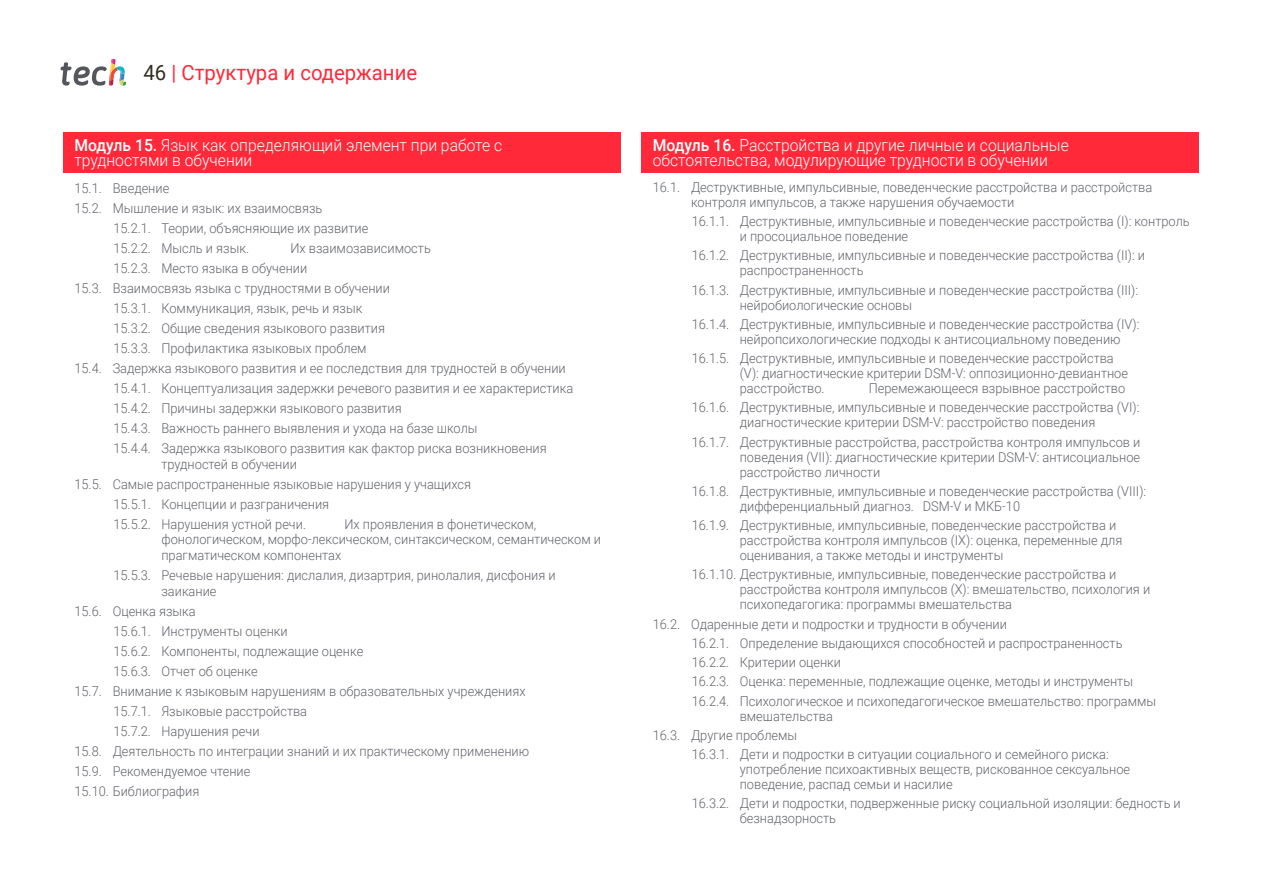
<style>
.page{position:relative;width:1263px;height:893px;background:#fff}
.page>*{position:absolute;margin:0;border:0;box-sizing:border-box;transform-origin:0 0}
.t1{font:21px "Roboto";color:#ff293a}
.t2{font:300 16.5px/15.8px "Roboto";color:#fff;scale:.95 1}
.t3{font:300 13.5px/15px "Roboto";color:#61646a;scale:.95 1}
.s1{color:#312e20}
.s2{font-weight:500}
</style>
<div class="page">
<div style="left:63px;top:132px;width:558px;height:40px;background:#ff293a"></div>
<div style="left:642px;top:132px;width:557px;height:40px;background:#ff293a"></div>
<svg style="left:61px;top:59px;width:65px;height:27px"></svg>
<h1 class="t1" style="left:144px;top:57px;width:275px"><span class="s1">46</span> | Структура и содержание</h1>
<p class="t2" style="left:74px;top:136px;width:452px"><span class="s2">Модуль 15.</span> Язык как определяющий элемент при работе с трудностями в обучении</p>
<p class="t3" style="left:74px;top:180px;width:101px">15.1. Введение</p>
<p class="t3" style="left:74px;top:200px;width:263px">15.2. Мышление и язык: их взаимосвязь</p>
<p class="t3" style="left:113px;top:220px;width:270px">15.2.1. Теории, объясняющие их развитие</p>
<p class="t3" style="left:113px;top:240px;width:144px">15.2.2. Мысль и язык.</p>
<p class="t3" style="left:290px;top:240px;width:149px">Их взаимозависимость</p>
<p class="t3" style="left:113px;top:260px;width:206px">15.2.3. Место языка в обучении</p>
<p class="t3" style="left:74px;top:280px;width:334px">15.3. Взаимосвязь языка с трудностями в обучении</p>
<p class="t3" style="left:113px;top:300px;width:264px">15.3.1. Коммуникация, язык, речь и язык</p>
<p class="t3" style="left:113px;top:320px;width:287px">15.3.2. Общие сведения языкового развития</p>
<p class="t3" style="left:113px;top:340px;width:268px">15.3.3. Профилактика языковых проблем</p>
<p class="t3" style="left:74px;top:360px;width:519px">15.4. Задержка языкового развития и ее последствия для трудностей в обучении</p>
<p class="t3" style="left:113px;top:380px;width:486px">15.4.1. Концептуализация задержки речевого развития и ее характеристика</p>
<p class="t3" style="left:113px;top:400px;width:305px">15.4.2. Причины задержки языкового развития</p>
<p class="t3" style="left:113px;top:420px;width:385px">15.4.3. Важность раннего выявления и ухода на базе школы</p>
<p class="t3" style="left:113px;top:440px;width:458px">15.4.4. Задержка языкового развития как фактор риска возникновения</p>
<p class="t3" style="left:161px;top:456px;width:144px">трудностей в обучении</p>
<p class="t3" style="left:74px;top:476px;width:419px">15.5. Самые распространенные языковые нарушения у учащихся</p>
<p class="t3" style="left:113px;top:496px;width:229px">15.5.1. Концепции и разграничения</p>
<p class="t3" style="left:113px;top:516px;width:204px">15.5.2. Нарушения устной речи.</p>
<p class="t3" style="left:161px;top:515px;width:464px;line-height:15.8px;text-indent:183px">Их проявления в фонетическом, фонологическом, морфо-лексическом, синтаксическом, семантическом и прагматическом компонентах</p>
<p class="t3" style="left:161px;top:567px;width:417px;line-height:15.8px;text-indent:-48px">15.5.3. Речевые нарушения: дислалия, дизартрия, ринолалия, дисфония и заикание</p>
<p class="t3" style="left:74px;top:603px;width:129px">15.6. Оценка языка</p>
<p class="t3" style="left:113px;top:623px;width:185px">15.6.1. Инструменты оценки</p>
<p class="t3" style="left:113px;top:643px;width:265px">15.6.2. Компоненты, подлежащие оценке</p>
<p class="t3" style="left:113px;top:663px;width:153px">15.6.3. Отчет об оценке</p>
<p class="t3" style="left:74px;top:683px;width:477px">15.7. Внимание к языковым нарушениям в образовательных учреждениях</p>
<p class="t3" style="left:113px;top:703px;width:205px">15.7.1. Языковые расстройства</p>
<p class="t3" style="left:113px;top:723px;width:155px">15.7.2. Нарушения речи</p>
<p class="t3" style="left:74px;top:743px;width:480px">15.8. Деятельность по интеграции знаний и их практическому применению</p>
<p class="t3" style="left:74px;top:763px;width:187px">15.9. Рекомендуемое чтение</p>
<p class="t3" style="left:74px;top:783px;width:133px">15.10. Библиография</p>
<p class="t2" style="left:653px;top:136px;width:439px"><span class="s2">Модуль 16.</span> Расстройства и другие личные и социальные обстоятельства, модулирующие трудности в обучении</p>
<p class="t3" style="left:691px;top:179px;width:487px;text-indent:-38px">16.1. Деструктивные, импульсивные, поведенческие расстройства и расстройства контроля импульсов, а также нарушения обучаемости</p>
<p class="t3" style="left:740px;top:213px;width:475px;text-indent:-48px">16.1.1. Деструктивные, импульсивные и поведенческие расстройства (I): контроль и просоциальное поведение</p>
<p class="t3" style="left:740px;top:248px;width:428px;text-indent:-48px">16.1.2. Деструктивные, импульсивные и поведенческие расстройства (II): и распространенность</p>
<p class="t3" style="left:740px;top:282px;width:421px;text-indent:-48px">16.1.3. Деструктивные, импульсивные и поведенческие расстройства (III): нейробиологические основы</p>
<p class="t3" style="left:740px;top:316px;width:422px;text-indent:-48px">16.1.4. Деструктивные, импульсивные и поведенческие расстройства (IV): нейропсихологические подходы к антисоциальному поведению</p>
<p class="t3" style="left:740px;top:350px;width:410px;text-indent:-48px">16.1.5. Деструктивные, импульсивные и поведенческие расстройства (V): диагностические критерии DSM-V: оппозиционно-девиантное расстройство.</p>
<p class="t3" style="left:692px;top:378px;width:473px;line-height:19.2px;text-indent:177px">Перемежающееся взрывное расстройство<br>16.1.6. Деструктивные, импульсивные и поведенческие расстройства (VI):</p>
<p class="t3" style="left:692px;top:412px;width:474px;line-height:19.2px;text-align:center">диагностические критерии DSM-V: расстройство поведения<br>16.1.7. Деструктивные расстройства, расстройства контроля импульсов и</p>
<p class="t3" style="left:740px;top:449px;width:423px">поведения (VII): диагностические критерии DSM-V: антисоциальное расстройство личности</p>
<p class="t3" style="left:740px;top:483px;width:429px;text-indent:-48px">16.1.8. Деструктивные, импульсивные и поведенческие расстройства (VIII): дифференциальный диагноз. DSM-V и МКБ-10</p>
<p class="t3" style="left:740px;top:517px;width:404px;text-indent:-48px">16.1.9. Деструктивные, импульсивные, поведенческие расстройства и расстройства контроля импульсов (IX): оценка, переменные для оценивания, а также методы и инструменты</p>
<p class="t3" style="left:740px;top:567px;width:433px;text-indent:-48px">16.1.10. Деструктивные, импульсивные, поведенческие расстройства и расстройства контроля импульсов (X): вмешательство, психология и психопедагогика: программы вмешательства</p>
<p class="t3" style="left:692px;top:614px;width:490px;line-height:19.2px;text-indent:-39px">16.2. Одаренные дети и подростки и трудности в обучении<br>16.2.1. Определение выдающихся способностей и распространенность 16.2.2. Критерии оценки<br>16.2.3. Оценка: переменные, подлежащие оценке, методы и инструменты 16.2.4. Психологическое и психопедагогическое вмешательство: программы</p>
<p class="t3" style="left:653px;top:706px;width:191px;line-height:19.2px;text-indent:87px">вмешательства<br>16.3. Другие проблемы</p>
<p class="t3" style="left:740px;top:746px;width:412px;text-indent:-48px">16.3.1. Дети и подростки в ситуации социального и семейного риска: употребление психоактивных веществ, рискованное сексуальное поведение, распад семьи и насилие</p>
<p class="t3" style="left:740px;top:796px;width:466px;text-indent:-48px">16.3.2. Дети и подростки, подверженные риску социальной изоляции: бедность и безнадзорность</p>
</div>
